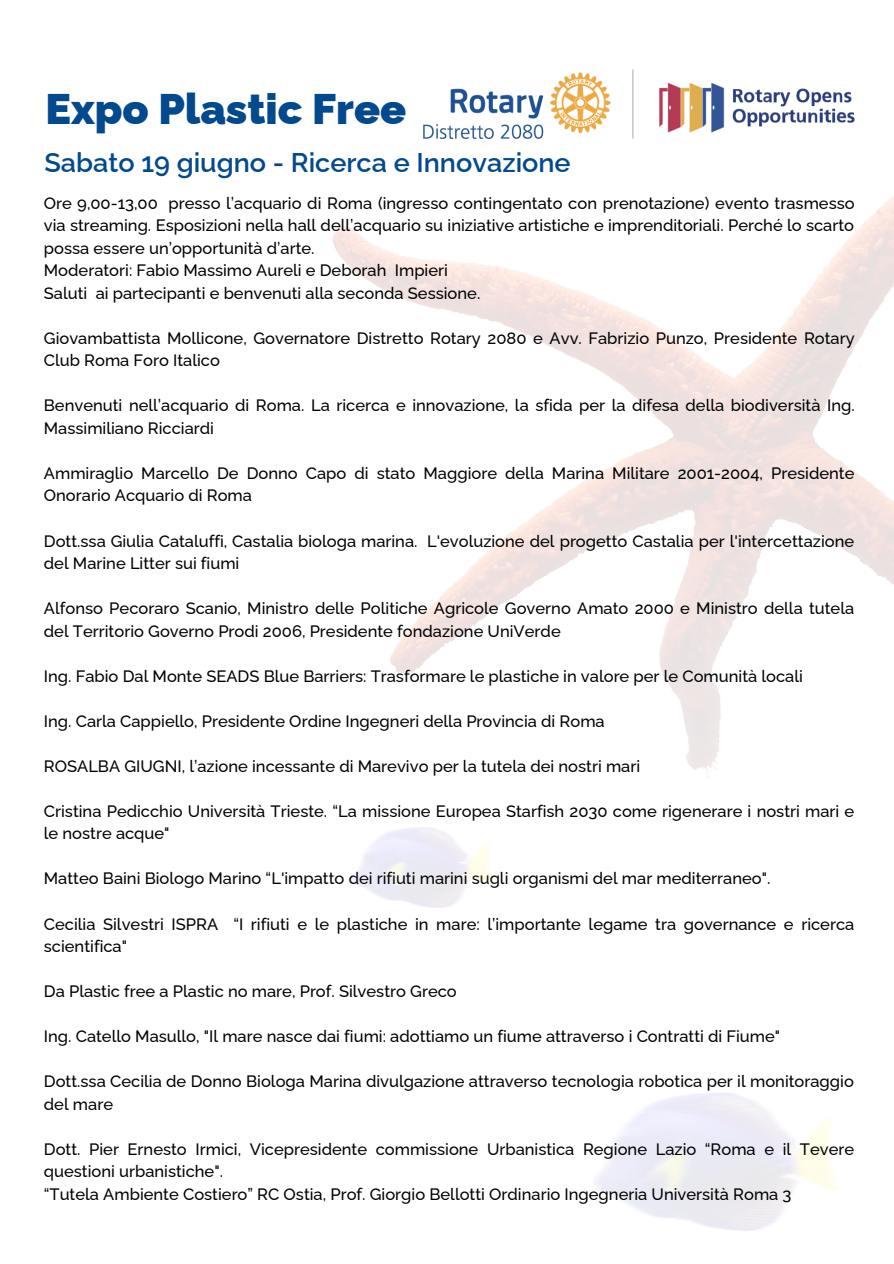
<style>
.page{position:relative;width:894px;height:1264px;background:#fff}
.page>*{position:absolute;margin:0;border:0;box-sizing:border-box;transform-origin:0 0}
.t1{font:900 42.75px "Raleway";color:#02498d}
.t2{font:600 27px "Raleway";color:#02498d}
.t3{font:500 16.5px/22.5px "Raleway";color:#000}
</style>
<div class="page">
<img style="left:332px;top:118px;width:561px;height:660px">
<img style="left:424px;top:69px;width:430px;height:69px">
<p class="t1" style="left:46px;top:84px;width:362px">Expo Plastic Free</p>
<p class="t2" style="left:44px;top:147px;width:527px">Sabato 19 giugno - Ricerca e Innovazione</p>
<p class="t3" style="left:44px;top:191px;width:812px;text-align:justify">Ore 9,00-13,00 presso l’acquario di Roma (ingresso contingentato con prenotazione) evento trasmesso via streaming. Esposizioni nella hall dell’acquario su iniziative artistiche e imprenditoriali. Perché lo scarto possa essere un’opportunità d’arte.</p>
<p class="t3" style="left:44px;top:259px;width:405px">Moderatori: Fabio Massimo Aureli e Deborah Impieri</p>
<p class="t3" style="left:44px;top:281px;width:438px">Saluti ai partecipanti e benvenuti alla seconda Sessione.</p>
<p class="t3" style="left:44px;top:327px;width:812px">Giovambattista Mollicone, Governatore Distretto Rotary 2080 e Avv. Fabrizio Punzo, Presidente Rotary<br>Club Roma Foro Italico</p>
<p class="t3" style="left:44px;top:394px;width:812px">Benvenuti nell’acquario di Roma. La ricerca e innovazione, la sfida per la difesa della biodiversità Ing.<br>Massimiliano Ricciardi</p>
<p class="t3" style="left:44px;top:462px;width:811px">Ammiraglio Marcello De Donno Capo di stato Maggiore della Marina Militare 2001-2004, Presidente<br>Onorario Acquario di Roma</p>
<p class="t3" style="left:44px;top:529px;width:811px">Dott.ssa Giulia Cataluffi, Castalia biologa marina. L'evoluzione del progetto Castalia per l'intercettazione del Marine Litter sui fiumi</p>
<p class="t3" style="left:44px;top:597px;width:811px">Alfonso Pecoraro Scanio, Ministro delle Politiche Agricole Governo Amato 2000 e Ministro della tutela del Territorio Governo Prodi 2006, Presidente fondazione UniVerde</p>
<p class="t3" style="left:44px;top:664px;width:760px">Ing. Fabio Dal Monte SEADS Blue Barriers: Trasformare le plastiche in valore per le Comunità locali</p>
<p class="t3" style="left:44px;top:709px;width:562px">Ing. Carla Cappiello, Presidente Ordine Ingegneri della Provincia di Roma</p>
<p class="t3" style="left:44px;top:754px;width:597px">ROSALBA GIUGNI, l’azione incessante di Marevivo per la tutela dei nostri mari</p>
<p class="t3" style="left:44px;top:799px;width:811px">Cristina Pedicchio Università Trieste. “La missione Europea Starfish 2030 come rigenerare i nostri mari e le nostre acque"</p>
<p class="t3" style="left:44px;top:867px;width:728px">Matteo Baini Biologo Marino “L'impatto dei rifiuti marini sugli organismi del mar mediterraneo".</p>
<p class="t3" style="left:44px;top:912px;width:811px">Cecilia Silvestri ISPRA “I rifiuti e le plastiche in mare: l’importante legame tra governance e ricerca scientifica"</p>
<p class="t3" style="left:44px;top:980px;width:414px">Da Plastic free a Plastic no mare, Prof. Silvestro Greco</p>
<p class="t3" style="left:44px;top:1025px;width:737px">Ing. Catello Masullo, "Il mare nasce dai fiumi: adottiamo un fiume attraverso i Contratti di Fiume"</p>
<p class="t3" style="left:44px;top:1070px;width:811px">Dott.ssa Cecilia de Donno Biologa Marina divulgazione attraverso tecnologia robotica per il monitoraggio del mare</p>
<p class="t3" style="left:44px;top:1137px;width:811px">Dott. Pier Ernesto Irmici, Vicepresidente commissione Urbanistica Regione Lazio “Roma e il Tevere questioni urbanistiche".</p>
<p class="t3" style="left:44px;top:1182px;width:748px">“Tutela Ambiente Costiero” RC Ostia, Prof. Giorgio Bellotti Ordinario Ingegneria Università Roma 3</p>
</div>
